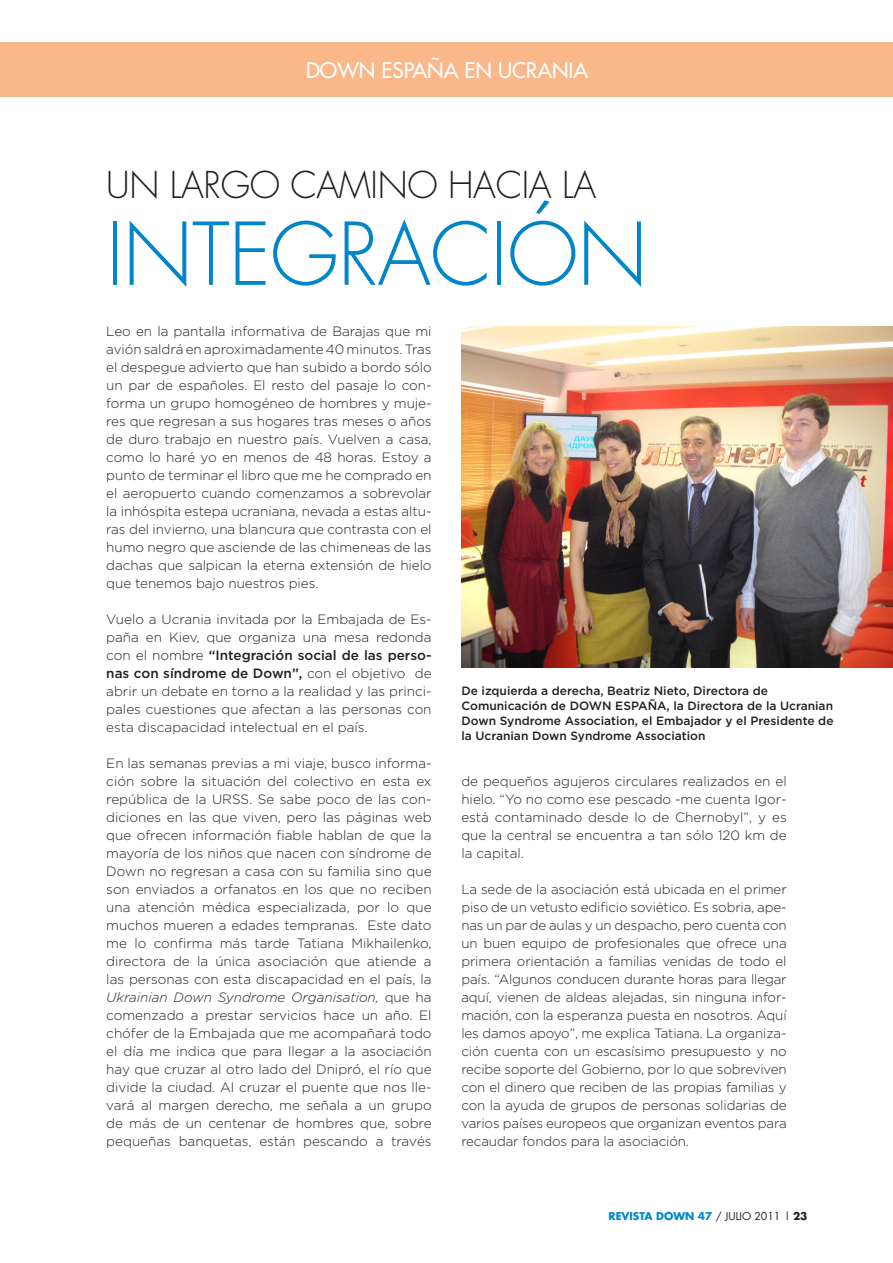
<style>
.page{position:relative;width:893px;height:1263px;background:#fff}
.page>*{position:absolute;margin:0;border:0;box-sizing:border-box;transform-origin:0 0}
.t1{font:300 84px "Futura";letter-spacing:-.01em;color:#0084ca}
.t2{font:300 36px "Futura";letter-spacing:-.01em;color:#231f20}
.t3{font:21px "Futura";color:#fff}
.t4{font:300 13.5px/18px "Gotham";color:#231f20;text-align:justify}
.t5{font:500 12px/15px "Gotham";color:#231f20}
.t6{font:10.5px "Futura";color:#231f20}
.t7{font:700 10.5px "Futura";color:#0089cf}
.s1{font-weight:500}
.s2{font-style:italic}
.s3{font-weight:700;color:#0089cf}
.s4{font-weight:700}
</style>
<div class="page">
<div style="left:0;top:43px;width:893px;height:54px;background:#fab78a"></div>
<hr style="left:0;top:43px;width:1px;height:54px;background:#bbdba9">
<img style="left:461px;top:327px;width:432px;height:341px">
<h3 class="t3" style="left:306px;top:57px;width:88px">DOWNESPA</h3>
<h3 class="t3" style="left:427px;top:57px;width:112px">ÑA EN UCRANIA</h3>
<h2 class="t2" style="left:106px;top:162px;width:491px">UN LARGO CAMINO HACIA LA</h2>
<h1 class="t1" style="left:106px;top:200px;width:543px">INTEGRACIÓN</h1>
<p class="t4" style="left:106px;top:322px;width:327px">Leo en la pantalla informativa de Barajas que mi avión saldrá en aproximadamente 40 minutos. Tras el despegue advierto que han subido a bordo sólo un par de españoles. El resto del pasaje lo con&shy;forma un grupo homogéneo de hombres y muje&shy;res que regresan a sus hogares tras meses o años de duro trabajo en nuestro país. Vuelven a casa, como lo haré yo en menos de 48 horas. Estoy a punto de terminar el libro que me he comprado en el aeropuerto cuando comenzamos a sobrevolar la inhóspita estepa ucraniana, nevada a estas altu&shy;ras del invierno, una blancura que contrasta con el humo negro que asciende de las chimeneas de las dachas que salpican la eterna extensión de hielo que tenemos bajo nuestros pies.</p>
<p class="t4" style="left:106px;top:610px;width:327px">Vuelo a Ucrania invitada por la Embajada de Es&shy;paña en Kiev, que organiza una mesa redonda con el nombre <span class="s1">“Integración social de las perso&shy;nas con síndrome de Down”,</span> con el objetivo de abrir un debate en torno a la realidad y las princi&shy;pales cuestiones que afectan a las personas con esta discapacidad intelectual en el país.</p>
<p class="t4" style="left:106px;top:754px;width:327px">En las semanas previas a mi viaje, busco informa&shy;ción sobre la situación del colectivo en esta ex república de la URSS. Se sabe poco de las con&shy;diciones en las que viven, pero las páginas web que ofrecen información fiable hablan de que la mayoría de los niños que nacen con síndrome de Down no regresan a casa con su familia sino que son enviados a orfanatos en los que no reciben una atención médica especializada, por lo que muchos mueren a edades tempranas. Este dato me lo confirma más tarde Tatiana Mikhailenko, directora de la única asociación que atiende a las personas con esta discapacidad en el país, la <span class="s2">Ukrainian Down Syndrome Organisation,</span> que ha comenzado a prestar servicios hace un año. El chófer de la Embajada que me acompañará todo el día me indica que para llegar a la asociación hay que cruzar al otro lado del Dnipró, el río que divide la ciudad. Al cruzar el puente que nos lle&shy;vará al margen derecho, me señala a un grupo de más de un centenar de hombres que, sobre pequeñas banquetas, están pescando a través</p>
<p class="t5" style="left:461px;top:683px;width:374px">De izquierda a derecha, Beatriz Nieto, Directora de Comunicación de DOWN ESPAÑA, la Directora de la Ucranian Down Syndrome Association, el Embajador y el Presidente de la Ucranian Down Syndrome Association</p>
<p class="t4" style="left:461px;top:772px;width:327px">de pequeños agujeros circulares realizados en el hielo. “Yo no como ese pescado -me cuenta Igor&shy;está contaminado desde lo de Chernobyl”, y es que la central se encuentra a tan sólo 120 km de la capital.</p>
<p class="t4" style="left:461px;top:880px;width:327px">La sede de la asociación está ubicada en el primer piso de un vetusto edificio soviético. Es sobria, ape&shy;nas un par de aulas y un despacho, pero cuenta con un buen equipo de profesionales que ofrece una primera orientación a familias venidas de todo el país. “Algunos conducen durante horas para llegar aquí, vienen de aldeas alejadas, sin ninguna infor&shy;mación, con la esperanza puesta en nosotros. Aquí les damos apoyo”, me explica Tatiana. La organiza&shy;ción cuenta con un escasísimo presupuesto y no recibe soporte del Gobierno, por lo que sobreviven con el dinero que reciben de las propias familias y con la ayuda de grupos de personas solidarias de varios países europeos que organizan eventos para recaudar fondos para la asociación.</p>
<p class="t7" style="left:609px;top:1209px;width:7px">REVISTA</p>
<p class="t6" style="left:656px;top:1209px;width:153px"><span class="s3">DOWN 47</span> / JULIO 2011 | <span class="s4">23</span></p>
</div>
